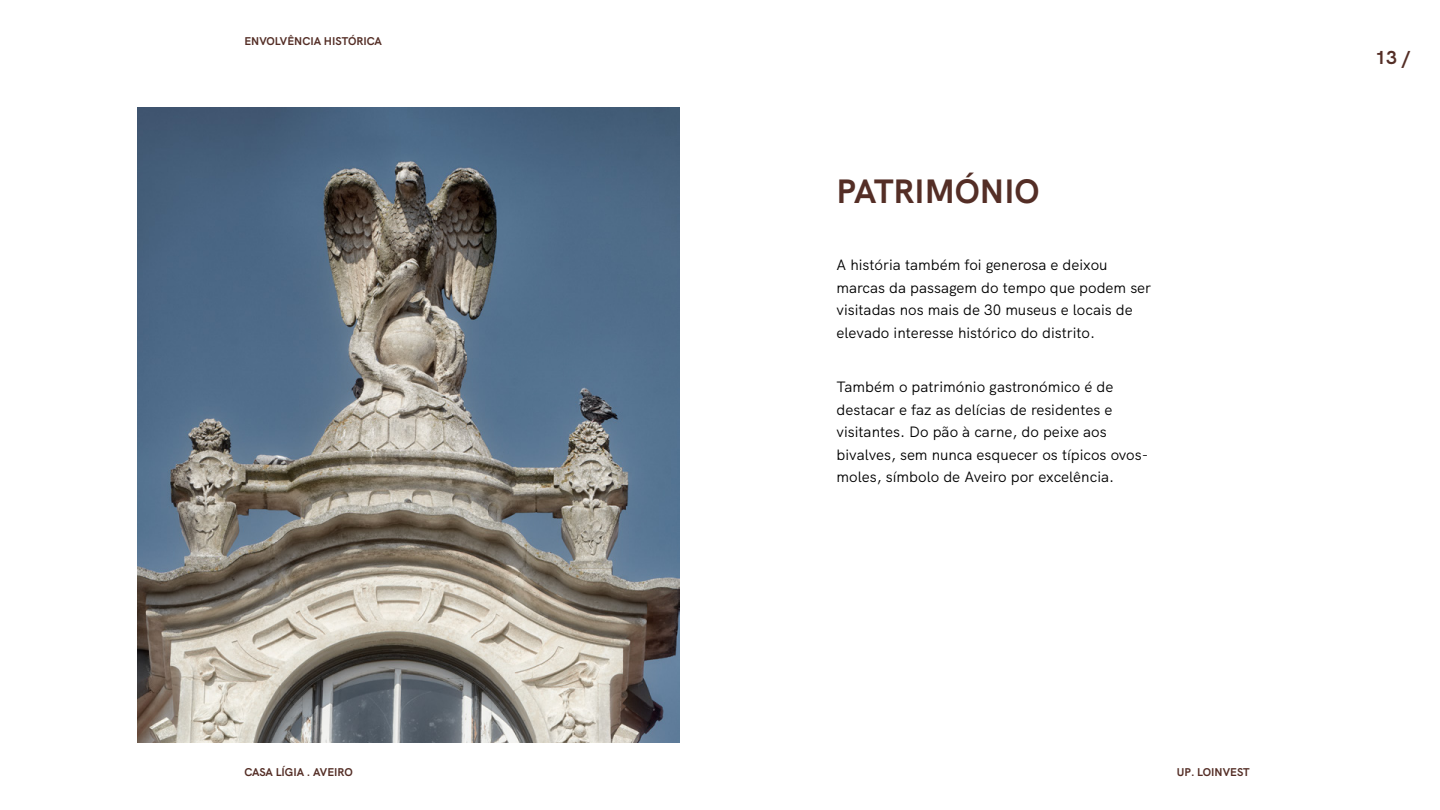
<style>
.page{position:relative;width:1440px;height:810px;background:#fff}
.page>*{position:absolute;margin:0;border:0;box-sizing:border-box;transform-origin:0 0}
.t1{font:700 33.75px "HK Grotesk";color:#542e26}
.t2{font:700 18.75px "HK Grotesk";color:#542e26}
.t3{font:15px/22.5px "HK Grotesk";color:#000}
.t4{font:700 11.25px "HK Grotesk";color:#542e26}
</style>
<div class="page">
<img style="left:137px;top:107px;width:543px;height:635px">
<p class="t4" style="left:244px;top:32px;width:139px">ENVOLVÊNCIA HISTÓRICA</p>
<h1 class="t1" style="left:837px;top:165px;width:205px">PATRIMÓNIO</h1>
<p class="t3" style="left:837px;top:252px;width:316px">A história também foi generosa e deixou marcas da passagem do tempo que podem ser visitadas nos mais de 30 museus e locais de elevado interesse histórico do distrito.</p>
<p class="t3" style="left:837px;top:374px;width:313px">Também o património gastronómico é de destacar e faz as delícias de residentes e visitantes. Do pão à carne, do peixe aos bivalves, sem nunca esquecer os típicos ovos&shy;moles, símbolo de Aveiro por excelência.</p>
<p class="t4" style="left:244px;top:764px;width:110px">CASA LÍGIA . AVEIRO</p>
<p class="t4" style="left:1177px;top:764px;width:74px">UP. LOINVEST</p>
<p class="t2" style="left:1375px;top:43px;width:36px">13 /</p>
</div>
